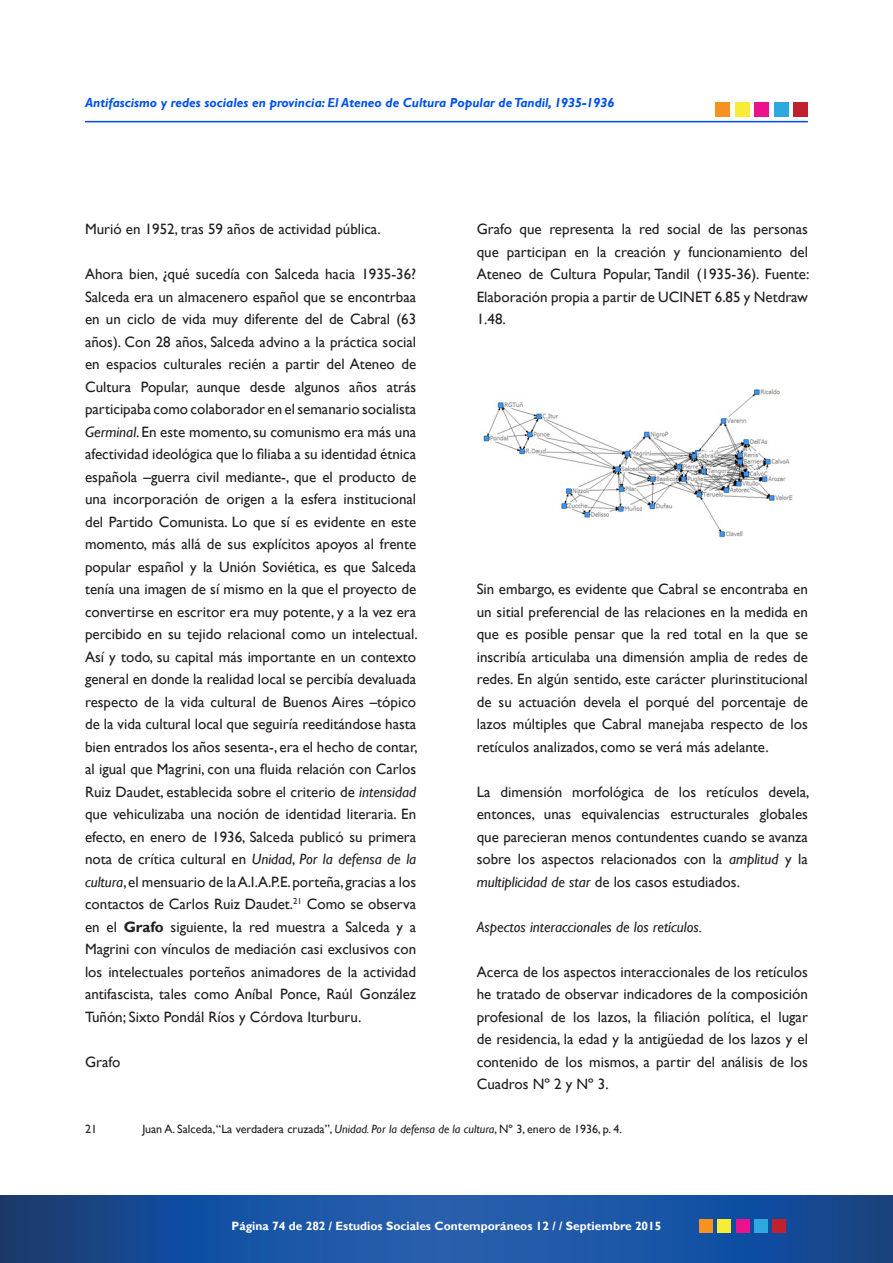
<style>
.page{position:relative;width:893px;height:1263px;background:#fff}
.page>*{position:absolute;margin:0;border:0;box-sizing:border-box;transform-origin:0 0}
.t1{font:15px/22.5px "Gill Sans";color:#231f20;text-align:justify}
.t2{font:italic 15px "Gill Sans";color:#231f20}
.t3{font:italic 700 13.05px "Gill Sans";color:#0051eb}
.t4{font:12px "Gill Sans";color:#231f20}
.t5{font:700 12px "Gill Sans";color:#fff}
.s1{font-style:italic}
.s2{font-weight:700}
</style>
<div class="page">
<svg style="left:0;top:1195px;width:893px;height:68px;background:#1a509b"></svg>
<div style="left:699px;top:1219px;width:13px;height:13px;background:#f7911f"></div>
<div style="left:717px;top:1219px;width:14px;height:13px;background:#f7ed36"></div>
<div style="left:736px;top:1219px;width:13px;height:13px;background:#eb128c"></div>
<div style="left:754px;top:1219px;width:14px;height:13px;background:#2ea8e0"></div>
<div style="left:773px;top:1219px;width:13px;height:13px;background:#bf212e"></div>
<hr style="left:85px;top:121px;width:723px;height:1px;background:#004beb">
<div style="left:715px;top:102px;width:14px;height:15px;background:#f7911f"></div>
<div style="left:735px;top:102px;width:14px;height:15px;background:#f7ed36"></div>
<div style="left:755px;top:102px;width:14px;height:15px;background:#eb128c"></div>
<div style="left:774px;top:102px;width:14px;height:15px;background:#2ea8e0"></div>
<div style="left:794px;top:102px;width:14px;height:15px;background:#bf212e"></div>
<img style="left:483px;top:389px;width:310px;height:149px">
<p class="t3" style="left:85px;top:95px;width:531px">Antifascismo y redes sociales en provincia: El Ateneo de Cultura Popular de Tandil, 1935-1936</p>
<p class="t1" style="left:85px;top:218px;width:297px">Murió en 1952, tras 59 años de actividad pública.</p>
<p class="t1" style="left:85px;top:263px;width:334px">Ahora bien, ¿qué sucedía con Salceda hacia 1935-36?<br>Salceda era un almacenero español que se encontrbaa en un ciclo de vida muy diferente del de Cabral (63 años). Con 28 años, Salceda advino a la práctica social en espacios culturales recién a partir del Ateneo de Cultura Popular, aunque desde algunos años atrás participaba como colaborador en el semanario socialista <span class="s1">Germinal</span>. En este momento, su comunismo era más una afectividad ideológica que lo filiaba a su identidad étnica española –guerra civil mediante-, que el producto de una incorporación de origen a la esfera institucional del Partido Comunista. Lo que sí es evidente en este momento, más allá de sus explícitos apoyos al frente popular español y la Unión Soviética, es que Salceda tenía una imagen de sí mismo en la que el proyecto de convertirse en escritor era muy potente, y a la vez era percibido en su tejido relacional como un intelectual.<br>Así y todo, su capital más importante en un contexto general en donde la realidad local se percibía devaluada respecto de la vida cultural de Buenos Aires –tópico de la vida cultural local que seguiría reeditándose hasta bien entrados los años sesenta-, era el hecho de contar, al igual que Magrini, con una fluida relación con Carlos Ruiz Daudet, establecida sobre el criterio de <span class="s1">intensidad </span>que vehiculizaba una noción de identidad literaria. En efecto, en enero de 1936, Salceda publicó su primera nota de crítica cultural en <span class="s1">Unidad</span>, <span class="s1">Por la defensa de la cultura</span>, el mensuario de la A.I.A.P.E. porteña, gracias a los contactos de Carlos Ruiz Daudet.<sup>21</sup> Como se observa en el <span class="s2">Grafo</span> siguiente, la red muestra a Salceda y a Magrini con vínculos de mediación casi exclusivos con los intelectuales porteños animadores de la actividad antifascista, tales como Aníbal Ponce, Raúl González Tuñón; Sixto Pondál Ríos y Córdova Iturburu.</p>
<p class="t1" style="left:85px;top:1050px;width:37px">Grafo</p>
<p class="t1" style="left:477px;top:218px;width:334px">Grafo que representa la red social de las personas que participan en la creación y funcionamiento del Ateneo de Cultura Popular, Tandil (1935-36). Fuente:<br>Elaboración propia a partir de UCINET 6.85 y Netdraw 1.48.</p>
<p class="t1" style="left:477px;top:578px;width:333px">Sin embargo, es evidente que Cabral se encontraba en un sitial preferencial de las relaciones en la medida en que es posible pensar que la red total en la que se inscribía articulaba una dimensión amplia de redes de redes. En algún sentido, este carácter plurinstitucional de su actuación devela el porqué del porcentaje de lazos múltiples que Cabral manejaba respecto de los retículos analizados, como se verá más adelante.</p>
<p class="t1" style="left:477px;top:780px;width:334px">La dimensión morfológica de los retículos devela, entonces, unas equivalencias estructurales globales que parecieran menos contundentes cuando se avanza sobre los aspectos relacionados con la <span class="s1">amplitud</span> y la <span class="s1">multiplicidad de star</span> de los casos estudiados.</p>
<p class="t2" style="left:477px;top:918px;width:227px">Aspectos interaccionales de los retículos.</p>
<p class="t1" style="left:477px;top:960px;width:333px">Acerca de los aspectos interaccionales de los retículos he tratado de observar indicadores de la composición profesional de los lazos, la filiación política, el lugar de residencia, la edad y la antigüedad de los lazos y el contenido de los mismos, a partir del análisis de los Cuadros Nº 2 y Nº 3.</p>
<p class="t4" style="left:85px;top:1122px;width:13px">21</p>
<p class="t4" style="left:142px;top:1122px;width:481px">Juan A. Salceda, “La verdadera cruzada”, <span class="s1">Unidad. Por la defensa de la cultura</span>, Nº 3, enero de 1936, p. 4.</p>
<p class="t5" style="left:231px;top:1219px;width:432px">Página 74 de 282 / Estudios Sociales Contemporáneos 12 / / Septiembre 2015</p>
</div>
